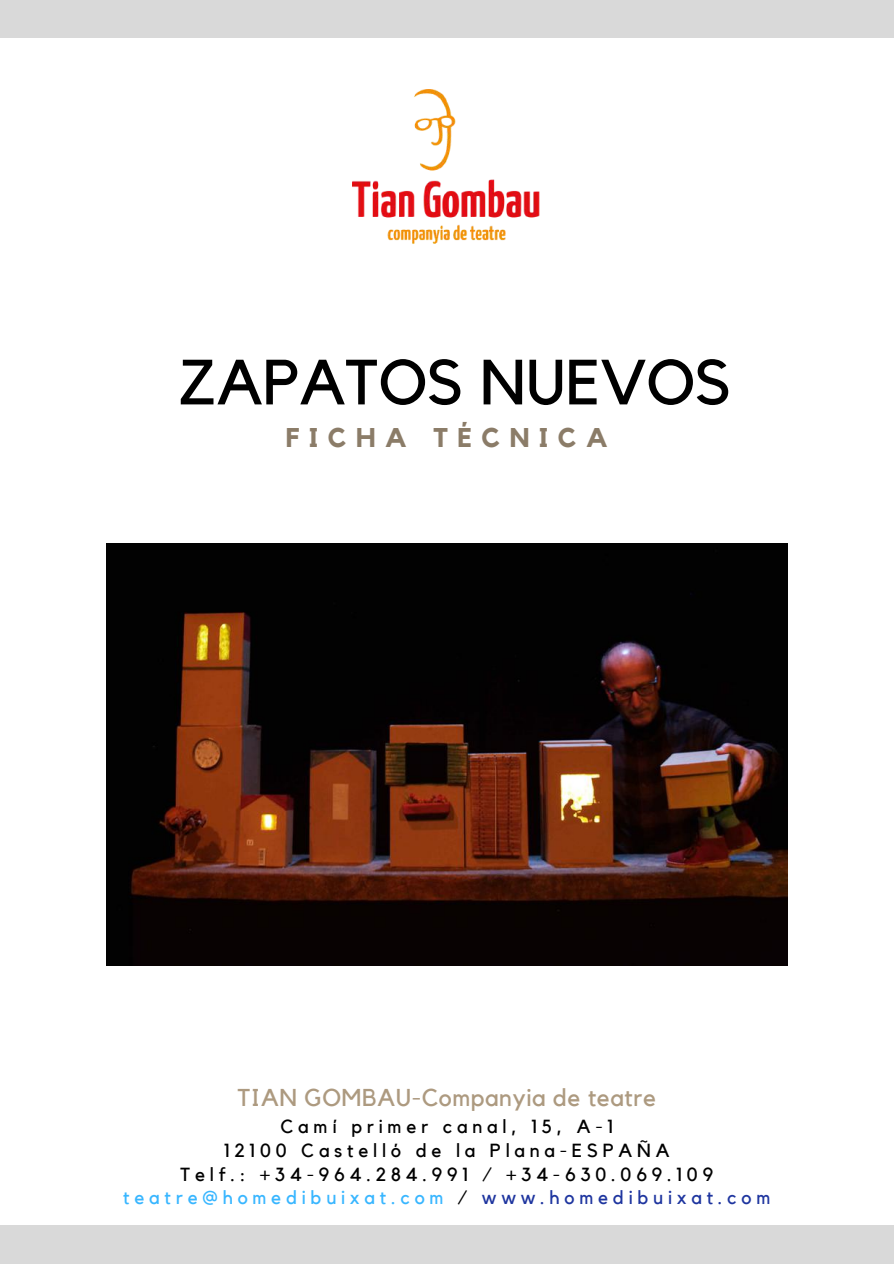
<style>
.page{position:relative;width:894px;height:1264px;background:#fff}
.page>*{position:absolute;margin:0;border:0;box-sizing:border-box;transform-origin:0 0}
.t1{font:63px "Kollektif";color:#000}
.t2{font:700 27px "Kollektif";letter-spacing:.35em;color:#8b7c68}
.t3{font:24.3px "Kollektif";letter-spacing:.025em;color:#ad9a80}
.t4{font:18.9px/23.7px "Kollektif";letter-spacing:.255em;color:#000;text-align:center}
.s1{color:#38b6ff}
.s2{color:#1e359f}
</style>
<div class="page">
<div style="left:0;top:1225px;width:893px;height:38px;background:#d9d9d9"></div>
<div style="left:0;top:0;width:893px;height:38px;background:#d9d9d9"></div>
<img style="left:106px;top:543px;width:681px;height:422px">
<img style="left:352px;top:89px;width:188px;height:155px">
<h1 class="t1" style="left:178px;top:353px;width:554px">ZAPATOS NUEVOS</h1>
<h2 class="t2" style="left:286px;top:425px;width:323px">FICHA TÉCNICA</h2>
<p class="t3" style="left:238px;top:1086px;width:419px">TIAN GOMBAU-Companyia de teatre</p>
<p class="t4" style="left:123px;top:1115px;width:648px">Camí primer canal, 15, A-1<br>12100 Castelló de la Plana-ESPAÑA<br>Telf.: +34-964.284.991 / +34-630.069.109 <span class="s1">teatre@homedibuixat.com</span> / <span class="s2">www.homedibuixat.com</span></p>
</div>
